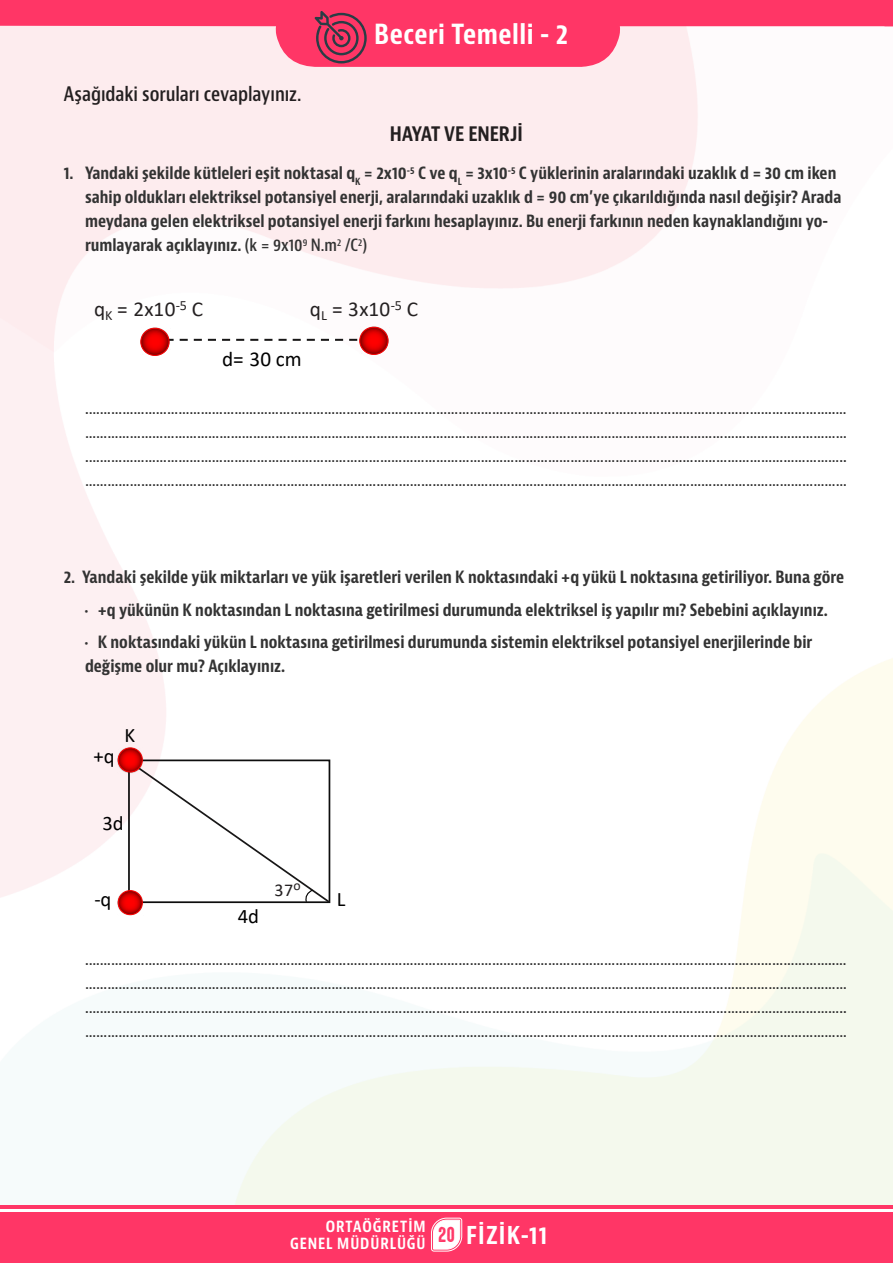
<style>
.page{position:relative;width:893px;height:1263px;background:#fff}
.page>*{position:absolute;margin:0;border:0;box-sizing:border-box;transform-origin:0 0}
.etkinlikadı{font:700 condensed 27px "Bernino Sans";letter-spacing:.015em;color:#fff}
.t1{font:700 condensed 24px "Bernino Sans";letter-spacing:.05em;color:#fff}
.t2{font:21.15px "Calibri";letter-spacing:.015em;color:#242021}
.t3{font:21.15px "Calibri";color:#000}
.t4{font:20.7px "Calibri";color:#000}
.alt_baslik{font:600 condensed 19.5px "Bernino Sans";letter-spacing:-.005em;color:#231f20}
.alt_baslik-2{font:700 condensed 19.5px "Bernino Sans";letter-spacing:-.01em;color:#231f20}
.t5{font:18px "Calibri";color:#242021}
.AUS_noktalar{font:600 condensed 16.5px/24px "Bernino Sans";color:#333;text-align:justify}
.AUS_noktalar-2{font:700 condensed 16.5px/24px "Bernino Sans";color:#333}
.AUS_noktalar-3{font:700 condensed 16.5px/24px "Bernina Sans";color:#333}
.t6{font:700 condensed 15px/17.2px "Bernino Sans";letter-spacing:.06em;color:#fff;text-align:right}
.s1{font-weight:600}
.s2{font-family:"Bernino Sans"}
.s3{font-family:"High Voltage Rough";font-weight:400;font-stretch:normal;font-size:19.5px;color:#ff3666}
</style>
<div class="page">
<div style="left:0;top:67px;width:608px;height:7px;background:#fdecee"></div>
<hr style="left:0;top:1205px;width:893px;height:4px;background:#ff3666">
<div style="left:0;top:1212px;width:893px;height:51px;background:#ff3666"></div>
<svg style="left:0;top:0;width:893px;height:67px;background:#fe819e"></svg>
<svg style="left:430px;top:1217px;width:33px;height:35px"></svg>
<svg style="left:315px;top:11px;width:52px;height:52px;background:#bd375b"></svg>
<svg style="left:171px;top:339px;width:188px;height:2px"></svg>
<img style="left:359px;top:327px;width:30px;height:29px">
<div style="left:359px;top:327px;width:29px;height:28px;border:1px solid #f00;border-radius:50%"></div>
<img style="left:140px;top:328px;width:31px;height:28px">
<div style="left:140px;top:328px;width:30px;height:28px;border:1px solid #f00;border-radius:50%"></div>
<img style="left:118px;top:890px;width:26px;height:26px">
<div style="left:118px;top:890px;width:25px;height:25px;border:1px solid #f00;border-radius:50%"></div>
<img style="left:118px;top:747px;width:26px;height:26px">
<div style="left:118px;top:747px;width:25px;height:25px;border:1px solid #f00;border-radius:50%"></div>
<svg style="left:127px;top:759px;width:204px;height:145px"></svg>
<p class="alt_baslik" style="left:64px;top:82px;width:239px">Aşağıdaki soruları cevaplayınız.</p>
<p class="etkinlikadı" style="left:374px;top:18px;width:196px">Beceri Temelli - 2</p>
<p class="alt_baslik-2" style="left:390px;top:121px;width:134px">HAYAT VE ENERJİ</p>
<p class="AUS_noktalar-2" style="left:85px;top:162px;width:758px;text-indent:-21px">1. Yandaki şekilde kütleleri eşit noktasal q<sub>K</sub> = 2x10<sup>-5</sup> C ve q<sub>L</sub> = 3x10<sup>-5</sup> C yüklerinin aralarındaki uzaklık d = 30 cm iken sahip oldukları elektriksel potansiyel enerji, aralarındaki uzaklık d = 90 cm’ye çıkarıldığında nasıl değişir? Arada meydana gelen elektriksel potansiyel enerji farkını hesaplayınız. Bu enerji farkının neden kaynaklandığını yo&shy;rumlayarak açıklayınız. <span class="s1">(k = 9x10</span><sup>9</sup> <span class="s1">N.m</span><sup>2</sup> <span class="s1">/C</span><sup>2</sup><span class="s1">)</span></p>
<p class="t2" style="left:94px;top:294px;width:111px">q<sub>K</sub> = 2x10<sup>-5</sup> C</p>
<p class="t2" style="left:310px;top:294px;width:110px">q<sub>L</sub> = 3x10<sup>-5</sup> C</p>
<p class="t3" style="left:222px;top:345px;width:81px">d= 30 cm</p>
<p class="AUS_noktalar" style="left:85px;top:396px;width:763px">.………………………………………………………………………………………………………………………………………………………………………………..… …………………………………………………………………………………………………………………………………………………………………………………… .………………………………………………………………………………………………………………………………………………………………………………….. ……………………………………………………………………………………………………………………………………………………………………………………</p>
<p class="AUS_noktalar-3" style="left:64px;top:566px;width:782px"><span class="s2">2.</span> Yandaki şekilde yük miktarları ve yük işaretleri verilen K noktasındaki +q yükü L noktasına getiriliyor. Buna göre</p>
<p class="AUS_noktalar-3" style="left:85px;top:598px;width:744px">· +q yükünün K noktasından L noktasına getirilmesi durumunda elektriksel iş yapılır mı? Sebebini açıklayınız.</p>
<p class="AUS_noktalar-3" style="left:85px;top:631px;width:729px">· K noktasındaki yükün L noktasına getirilmesi durumunda sistemin elektriksel potansiyel enerjilerinde bir değişme olur mu? Açıklayınız.</p>
<p class="t4" style="left:94px;top:742px;width:23px">+q</p>
<p class="t4" style="left:125px;top:721px;width:12px">K</p>
<p class="t4" style="left:102px;top:808px;width:23px">3d</p>
<p class="t5" style="left:275px;top:877px;width:28px">37<sup>o</sup></p>
<p class="t4" style="left:95px;top:885px;width:18px">-q</p>
<p class="t4" style="left:337px;top:884px;width:10px">L</p>
<p class="t4" style="left:238px;top:901px;width:23px">4d</p>
<p class="AUS_noktalar" style="left:85px;top:947px;width:763px">.………………………………………………………………………………………………………………………………………………………………………………..… …………………………………………………………………………………………………………………………………………………………………………………… .………………………………………………………………………………………………………………………………………………………………………………….. ……………………………………………………………………………………………………………………………………………………………………………………</p>
<p class="t6" style="left:290px;top:1218px;width:137px">ORTAÖĞRETİM<br>GENEL MÜDÜRLÜĞÜ</p>
<h2 class="t1" style="left:438px;top:1221px;width:111px"><span class="s3">20</span> FİZİK-11</h2>
</div>
